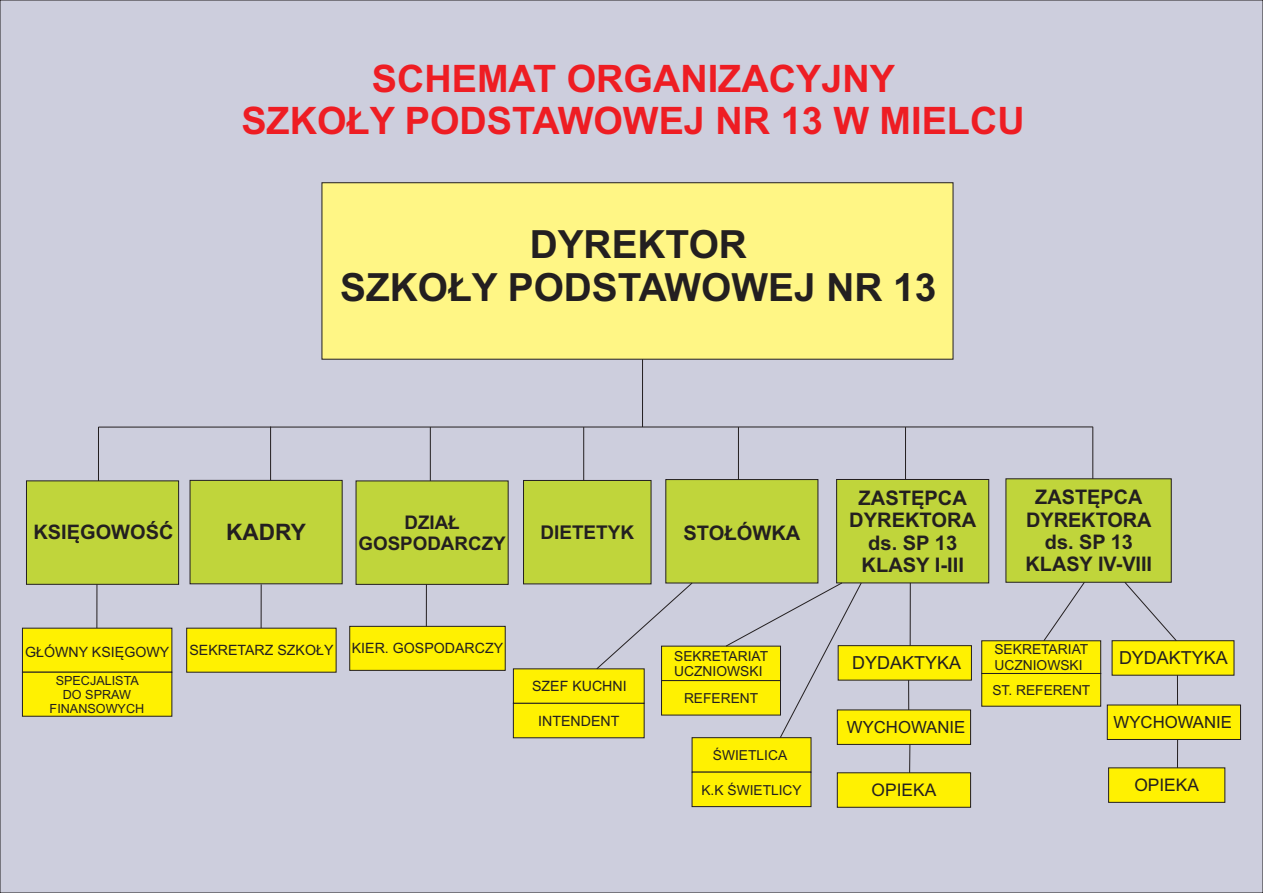
<style>
.page{position:relative;width:1263px;height:893px;background:#cdcedd}
.page>*{position:absolute;margin:0;border:0;box-sizing:border-box;transform-origin:0 0}
.t1{font:700 38.85px/43.3px "Arial";color:#231f20;text-align:center}
.t2{font:700 37.8px/42.3px "Arial";color:#ee1d23;text-align:center}
.t3{font:700 22.65px "Arial";color:#231f20}
.t4{font:700 20.1px/22.5px "Arial";color:#231f20;text-align:center}
.t5{font:700 19.95px "Arial";color:#231f20}
.t6{font:700 18.9px "Arial";color:#231f20}
.t7{font:700 18.75px/21px "Arial";color:#231f20;text-align:center}
.t8{font:18px "Arial";color:#231f20}
.t9{font:17.4px "Arial";color:#231f20}
.t10{font:16.8px "Arial";color:#231f20}
.t11{font:14.25px "Arial";color:#231f20}
.t12{font:13.8px/15.5px "Arial";color:#231f20}
.t13{font:12.6px/14.1px "Arial";color:#231f20;text-align:center}
</style>
<div class="page">
<div style="left:322px;top:182px;width:631px;height:177px;background:#fff685"></div>
<div style="left:26px;top:481px;width:153px;height:104px;background:#c0d53b"></div>
<div style="left:190px;top:480px;width:152px;height:104px;background:#c0d53b"></div>
<hr style="left:98px;top:427px;width:995px;height:1px;background:#231f20">
<hr style="left:270px;top:427px;width:1px;height:53px;background:#231f20">
<hr style="left:430px;top:427px;width:1px;height:54px;background:#231f20">
<hr style="left:583px;top:427px;width:1px;height:53px;background:#231f20">
<hr style="left:905px;top:427px;width:1px;height:52px;background:#231f20">
<hr style="left:738px;top:427px;width:1px;height:53px;background:#231f20">
<hr style="left:1092px;top:427px;width:1px;height:52px;background:#231f20">
<hr style="left:98px;top:427px;width:1px;height:54px;background:#231f20">
<hr style="left:261px;top:584px;width:1px;height:44px;background:#231f20">
<hr style="left:97px;top:584px;width:1px;height:44px;background:#231f20">
<hr style="left:642px;top:359px;width:1px;height:68px;background:#231f20">
<svg style="left:349px;top:478px;width:892px;height:330px;background:#cfd27e"></svg>
<div style="left:186px;top:628px;width:150px;height:44px;background:#fff101"></div>
<div style="left:22px;top:628px;width:150px;height:88px;background:#fff101"></div>
<h2 class="t2" style="left:241px;top:61px;width:785px">SCHEMAT ORGANIZACYJNY<br>SZKO£Y PODSTAWOWEJ NR 13 W MIELCU</h2>
<h1 class="t1" style="left:340px;top:226px;width:598px">DYREKTOR<br>SZKO£Y PODSTAWOWEJ NR 13</h1>
<h3 class="t5" style="left:34px;top:525px;width:141px">KSIÊGOWOŒÆ</h3>
<h3 class="t3" style="left:226px;top:524px;width:81px">KADRY</h3>
<h3 class="t7" style="left:358px;top:513px;width:149px">DZIA£<br>GOSPODARCZY</h3>
<h3 class="t6" style="left:540px;top:525px;width:95px">DIETETYK</h3>
<p class="t11" style="left:25px;top:647px;width:146px">G£ÓWNY KSIÊGOWY</p>
<p class="t11" style="left:189px;top:645px;width:146px">SEKRETARZ SZKO£Y</p>
<p class="t11" style="left:352px;top:643px;width:153px">KIER. GOSPODARCZY</p>
<p class="t13" style="left:50px;top:674px;width:96px">SPECJALISTA<br>DO SPRAW<br>FINANSOWYCH</p>
<p class="t11" style="left:532px;top:681px;width:96px">SZEF KUCHNI</p>
<p class="t11" style="left:538px;top:715px;width:83px">INTENDENT</p>
<h3 class="t4" style="left:683px;top:524px;width:119px">STO£ÓWKA</h3>
<h3 class="t4" style="left:849px;top:488px;width:128px">ZASTÊPCA<br>DYREKTORA ds. SP 13<br>KLASY I-III</h3>
<h3 class="t4" style="left:1025px;top:488px;width:128px">ZASTÊPCA<br>DYREKTORA ds. SP 13<br>KLASY IV-VIII</h3>
<p class="t12" style="left:674px;top:649px;width:95px">SEKRETARIAT<br>UCZNIOWSKI</p>
<h3 class="t8" style="left:852px;top:656px;width:110px">DYDAKTYKA</h3>
<p class="t12" style="left:684px;top:691px;width:76px">REFERENT</p>
<p class="t12" style="left:713px;top:749px;width:76px">ŒWIETLICA</p>
<p class="t12" style="left:701px;top:784px;width:102px">K.K ŒWIETLICY</p>
<p class="t10" style="left:847px;top:721px;width:120px">WYCHOWANIE</p>
<p class="t9" style="left:872px;top:784px;width:66px">OPIEKA</p>
<p class="t12" style="left:994px;top:643px;width:95px">SEKRETARIAT<br>UCZNIOWSKI</p>
<h3 class="t8" style="left:1119px;top:651px;width:110px">DYDAKTYKA</h3>
<p class="t12" style="left:992px;top:683px;width:99px">ST. REFERENT</p>
<p class="t10" style="left:1113px;top:716px;width:120px">WYCHOWANIE</p>
<p class="t9" style="left:1134px;top:779px;width:66px">OPIEKA</p>
</div>
